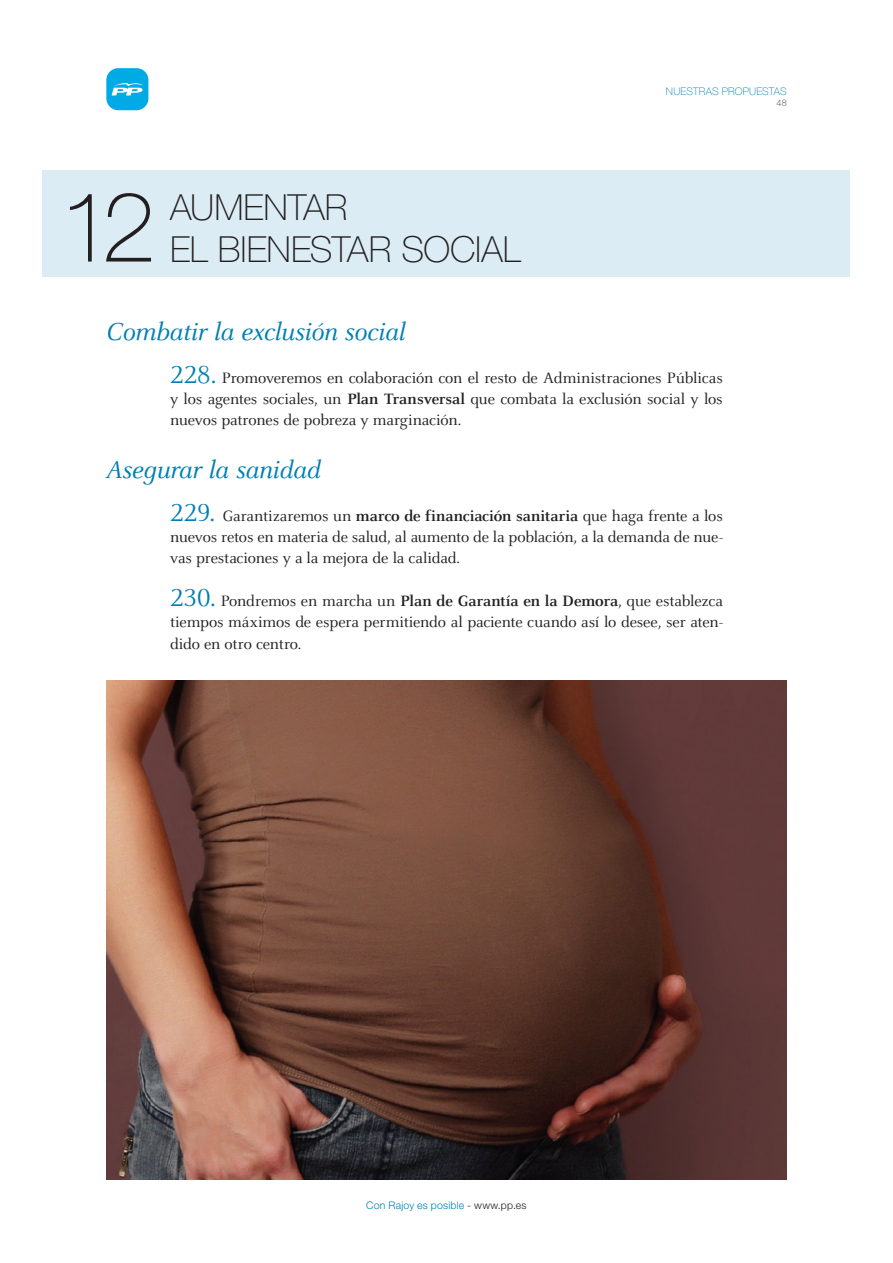
<style>
.page{position:relative;width:893px;height:1263px;background:#fff}
.page>*{position:absolute;margin:0;border:0;box-sizing:border-box;transform-origin:0 0}
.t1{font:100 97.5px "Helvetica Neue";color:#231f20}
.t2{font:100 36px "Helvetica Neue";letter-spacing:-.005em;color:#231f20}
.t3{font:italic 27px "Celeste";letter-spacing:-.015em;color:#007fb2}
.t4{font:16.5px/21.3px "Celeste";letter-spacing:-.01em;color:#231f20;text-align:justify}
.t5{font:300 10.5px "Helvetica Neue";letter-spacing:.02em;color:#007fb2}
.t6{font:100 10.5px "Helvetica Neue";letter-spacing:.01em;color:#007fb2}
.t7{font:100 9px "Helvetica Neue";color:#231f20}
.s1{font-family:"Celeste Caps";font-size:27px;color:#007fb2}
.s2{font-weight:700}
.s3{color:#231f20}
</style>
<div class="page">
<div style="left:106px;top:68px;width:42px;height:42px;background:#00aae5;border-radius:12px"></div>
<svg style="left:112px;top:82px;width:31px;height:13px"></svg>
<div style="left:43px;top:170px;width:807px;height:106px;background:#dbecf5"></div>
<img style="left:106px;top:680px;width:681px;height:500px">
<p class="t6" style="left:666px;top:85px;width:122px">NUESTRAS PROPUESTAS</p>
<p class="t1" style="left:59px;top:173px;width:98px">12</p>
<p class="t2" style="left:170px;top:187px;width:179px">AUMENTAR</p>
<p class="t2" style="left:170px;top:229px;width:352px">EL BIENESTAR SOCIAL</p>
<p class="t3" style="left:106px;top:318px;width:300px">Combatir la exclusión social</p>
<p class="t4" style="left:170px;top:367px;width:554px"><span class="s1">228.</span> Promoveremos en colaboración con el resto de Administraciones Públicas y los agentes sociales, un <span class="s2">Plan Transversal</span> que combata la exclusión social y los nuevos patrones de pobreza y marginación.</p>
<p class="t3" style="left:106px;top:456px;width:216px">Asegurar la sanidad</p>
<p class="t4" style="left:170px;top:506px;width:554px"><span class="s1">229.</span> Garantizaremos un <span class="s2">marco de financiación sanitaria</span> que haga frente a los nuevos retos en materia de salud, al aumento de la población, a la demanda de nue&shy;vas prestaciones y a la mejora de la calidad.</p>
<p class="t4" style="left:170px;top:591px;width:554px"><span class="s1">230.</span> Pondremos en marcha un <span class="s2">Plan de Garantía en la Demora</span>, que establezca tiempos máximos de espera permitiendo al paciente cuando así lo desee, ser aten&shy;dido en otro centro.</p>
<p class="t7" style="left:776px;top:98px;width:12px">48</p>
<p class="t5" style="left:366px;top:1199px;width:162px">Con Rajoy es posible <span class="s3">- www.pp.es</span></p>
</div>
